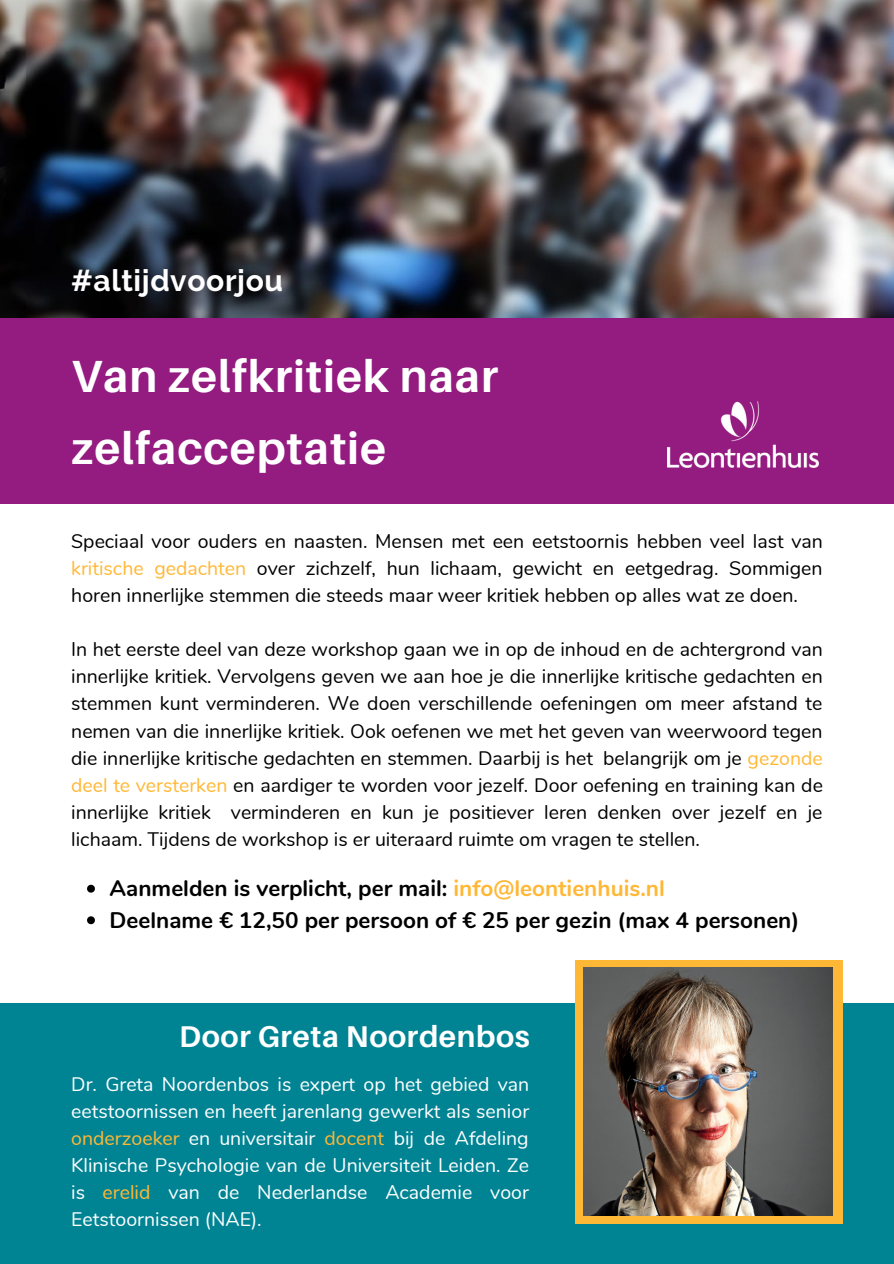
<style>
.page{position:relative;width:894px;height:1264px;background:#fff}
.page>*{position:absolute;margin:0;border:0;box-sizing:border-box;transform-origin:0 0}
.t1{font:700 45px "Aileron";letter-spacing:.02em;color:#fff}
.t2{font:700 30px "Aileron";letter-spacing:.02em;color:#fff}
.t3{font:700 30px "Raleway";letter-spacing:.02em;color:#fff}
.t4{font:700 22.5px "Nunito";color:#000}
.t5{font:19.5px/27px "Nunito";color:#000;text-align:justify}
.t6{font:19.5px/27px "Nunito";color:#fff;text-align:justify}
.s1{color:#ffb835}
</style>
<div class="page">
<div style="left:0;top:1003px;width:893px;height:260px;background:#008494"></div>
<img style="left:0;top:0;width:893px;height:318px">
<div style="left:0;top:318px;width:893px;height:185px;background:#941b80"></div>
<img style="left:667px;top:401px;width:151px;height:66px">
<div style="left:575px;top:960px;width:266px;height:263px;background:#ffb835"></div>
<svg style="left:87px;top:884px;width:8px;height:8px"></svg>
<svg style="left:87px;top:916px;width:8px;height:8px"></svg>
<img style="left:583px;top:967px;width:249px;height:248px">
<p class="t3" style="left:71px;top:263px;width:213px">#altijdvoorjou</p>
<p class="t1" style="left:71px;top:348px;width:428px">Van zelfkritiek naar</p>
<p class="t1" style="left:71px;top:420px;width:316px">zelfacceptatie</p>
<p class="t5" style="left:71px;top:528px;width:753px">Speciaal voor ouders en naasten. Mensen met een eetstoornis hebben veel last van <span class="s1">kritische gedachten</span> over zichzelf, hun lichaam, gewicht en eetgedrag. Sommigen horen innerlijke stemmen die steeds maar weer kritiek hebben op alles wat ze doen.</p>
<p class="t5" style="left:71px;top:636px;width:753px">In het eerste deel van deze workshop gaan we in op de inhoud en de achtergrond van innerlijke kritiek. Vervolgens geven we aan hoe je die innerlijke kritische gedachten en stemmen kunt verminderen. We doen verschillende oefeningen om meer afstand te nemen van die innerlijke kritiek. Ook oefenen we met het geven van weerwoord tegen die innerlijke kritische gedachten en stemmen. Daarbij is het belangrijk om je <span class="s1">gezonde deel te versterken</span> en aardiger te worden voor jezelf. Door oefening en training kan de innerlijke kritiek verminderen en kun je positiever leren denken over jezelf en je lichaam. Tijdens de workshop is er uiteraard ruimte om vragen te stellen.</p>
<p class="t4" style="left:109px;top:873px;width:556px">Aanmelden is verplicht, per mail: <span class="s1">info@leontienhuis.nl</span></p>
<p class="t4" style="left:109px;top:904px;width:691px">Deelname € 12,50 per persoon of € 25 per gezin (max 4 personen)</p>
<p class="t2" style="left:179px;top:1017px;width:352px">Door Greta Noordenbos</p>
<p class="t6" style="left:71px;top:1070px;width:459px">Dr. Greta Noordenbos is expert op het gebied van eetstoornissen en heeft jarenlang gewerkt als senior <span class="s1">onderzoeker</span> en universitair <span class="s1">docent</span> bij de Afdeling Klinische Psychologie van de Universiteit Leiden. Ze is <span class="s1">erelid</span> van de Nederlandse Academie voor Eetstoornissen (NAE).</p>
</div>
